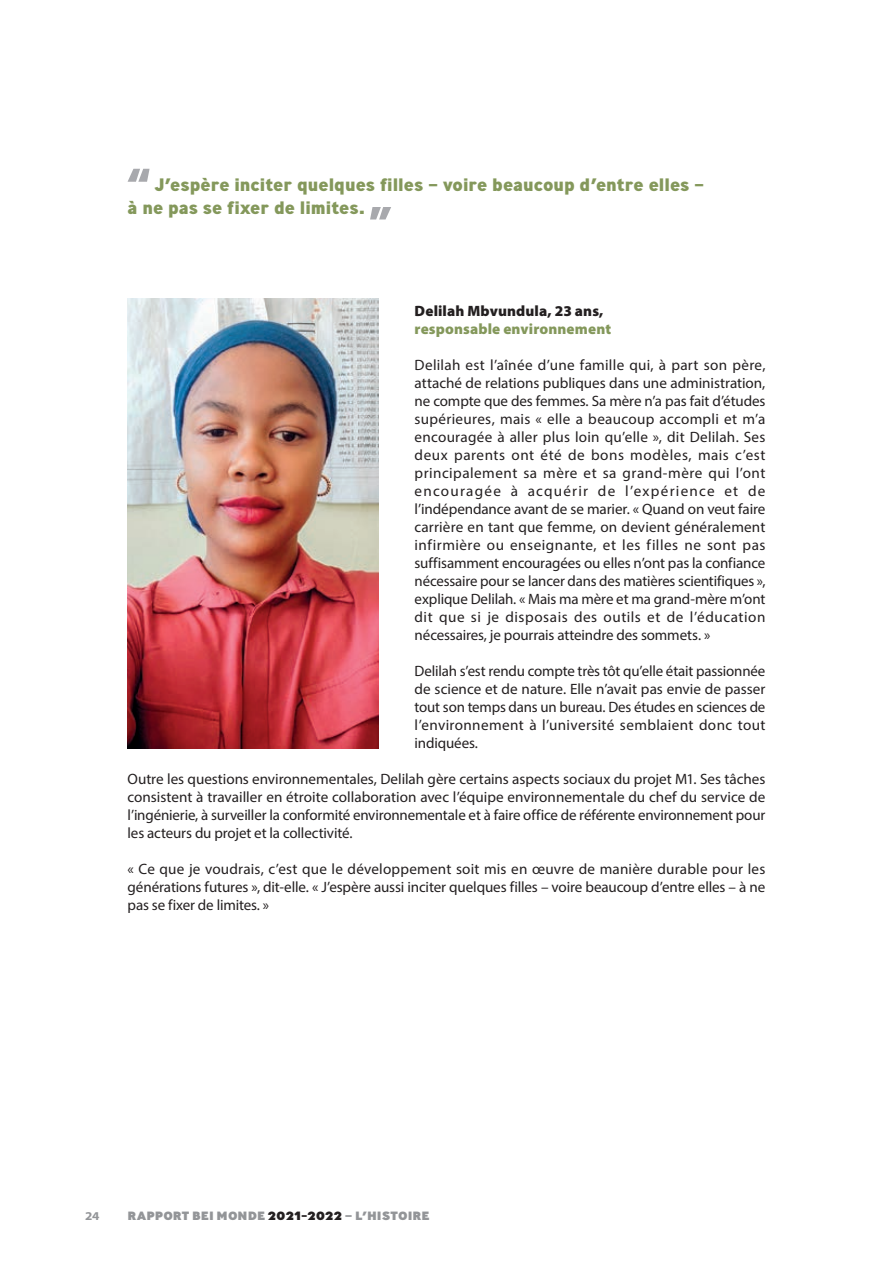
<style>
.page{position:relative;width:893px;height:1263px;background:#fff}
.page>*{position:absolute;margin:0;border:0;box-sizing:border-box;transform-origin:0 0}
._04_ACCROCHE_VERT{font:800 18px/22.5px "Ministry";color:#84985b}
._02_TXT_COURANT_EN{font:15px/18px "Myriad Pro";letter-spacing:-.01em;color:#231f20;text-align:justify}
._02_TXT_COURANT_EN-2{font:900 15px/18px "Myriad Pro";letter-spacing:.01em;color:#84985b}
.t1{font:800 12px "Ministry";letter-spacing:.005em;color:#939598;scale:1.1 1}
.t2{font:700 12px "Myriad Pro";color:#939598;scale:1.1 1}
.s1{color:#231f20}
</style>
<div class="page">
<svg style="left:128px;top:169px;width:22px;height:13px"></svg>
<svg style="left:370px;top:207px;width:21px;height:12px"></svg>
<img style="left:128px;top:298px;width:250px;height:450px">
<p class="_04_ACCROCHE_VERT" style="left:128px;top:173px;width:578px;text-indent:27px">J’espère inciter quelques filles – voire beaucoup d’entre elles – à ne pas se fixer de limites.</p>
<p class="_02_TXT_COURANT_EN-2" style="left:415px;top:302px;width:198px"><span class="s1">Delilah Mbvundula, 23 ans, </span>responsable environnement</p>
<p class="_02_TXT_COURANT_EN" style="left:415px;top:356px;width:352px">Delilah est l’aînée d’une famille qui, à part son père, attaché de relations publiques dans une administration, ne compte que des femmes. Sa mère n’a pas fait d’études supérieures, mais « elle a beaucoup accompli et m’a encouragée à aller plus loin qu’elle », dit Delilah. Ses deux parents ont été de bons modèles, mais c’est principalement sa mère et sa grand-mère qui l’ont encouragée à acquérir de l’expérience et de l’indépendance avant de se marier. « Quand on veut faire carrière en tant que femme, on devient généralement infirmière ou enseignante, et les filles ne sont pas suffisamment encouragées ou elles n’ont pas la confiance nécessaire pour se lancer dans des matières scientifiques », explique Delilah. « Mais ma mère et ma grand-mère m’ont dit que si je disposais des outils et de l’éducation nécessaires, je pourrais atteindre des sommets. »</p>
<p class="_02_TXT_COURANT_EN" style="left:415px;top:662px;width:352px">Delilah s’est rendu compte très tôt qu’elle était passionnée de science et de nature. Elle n’avait pas envie de passer tout son temps dans un bureau. Des études en sciences de l’environnement à l’université semblaient donc tout indiquées.</p>
<p class="_02_TXT_COURANT_EN" style="left:128px;top:770px;width:639px">Outre les questions environnementales, Delilah gère certains aspects sociaux du projet M1. Ses tâches consistent à travailler en étroite collaboration avec l’équipe environnementale du chef du service de l’ingénierie, à surveiller la conformité environnementale et à faire office de référente environnement pour les acteurs du projet et la collectivité.</p>
<p class="_02_TXT_COURANT_EN" style="left:128px;top:860px;width:639px">« Ce que je voudrais, c’est que le développement soit mis en œuvre de manière durable pour les générations futures », dit-elle. « J’espère aussi inciter quelques filles – voire beaucoup d’entre elles – à ne pas se fixer de limites. »</p>
<p class="t2" style="left:85px;top:1208px;width:15px">24</p>
<p class="t1" style="left:128px;top:1208px;width:276px">RAPPORT BEI MONDE <span class="s1">2021-2022</span> – L’HISTOIRE</p>
</div>
